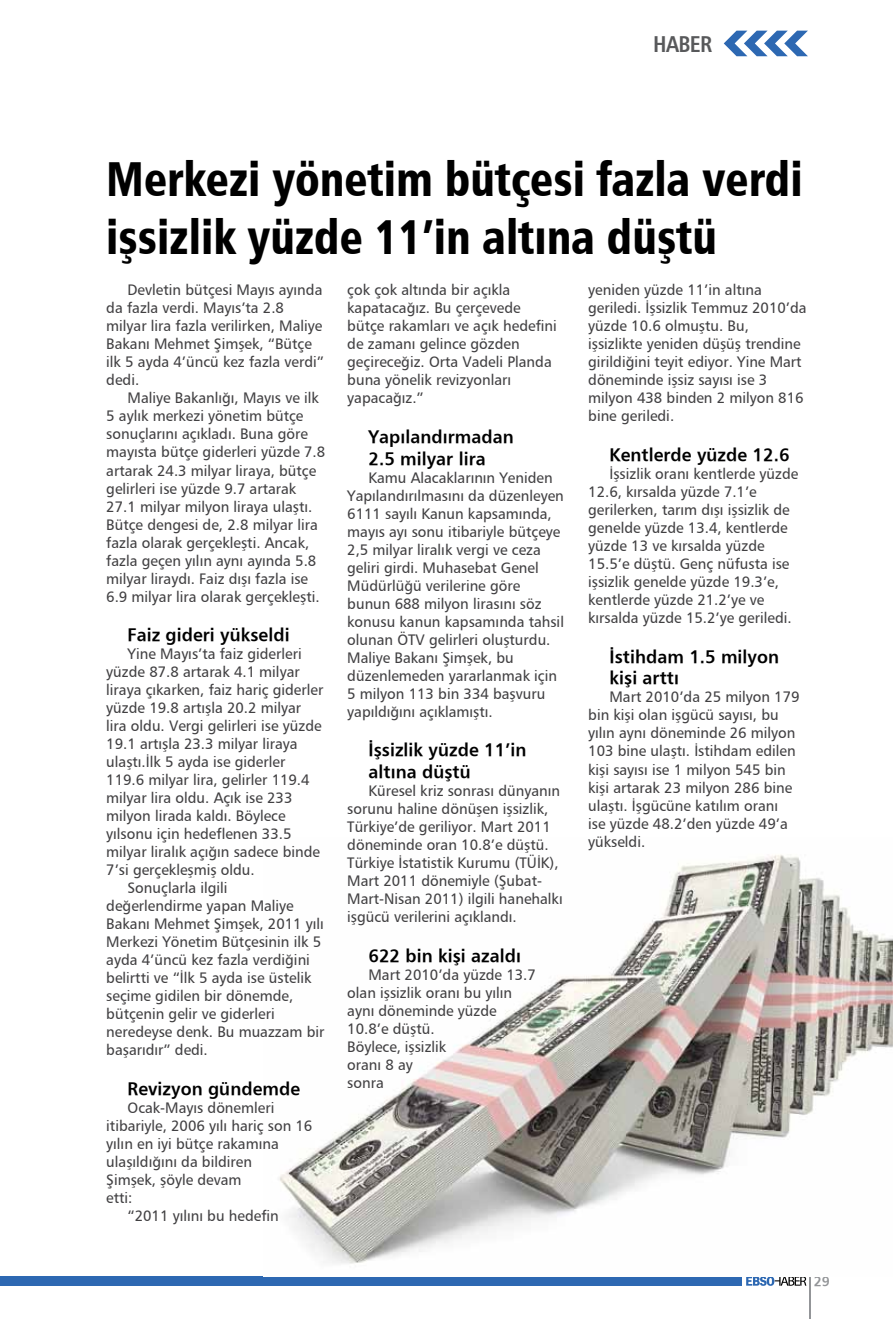
<style>
.page{position:relative;width:893px;height:1319px;background:#fff}
.page>*{position:absolute;margin:0;border:0;box-sizing:border-box;transform-origin:0 0}
.t1{font:900 condensed 48px/57.6px "Frutiger";color:#000;scale:.94 1}
.t2{font:700 condensed 22.5px "Frutiger";letter-spacing:-.03em;color:#58595b}
.t3{font:700 18px/21.6px "Frutiger";letter-spacing:.005em;color:#000}
.t4{font:15px/18px "Frutiger Roman";color:#414042}
.t5{font:700 13.5px "Frutiger";color:#939598}
</style>
<div class="page">
<svg style="left:746px;top:1277px;width:60px;height:8px"></svg>
<div style="left:0;top:1276px;width:742px;height:9px;background:#2d68b2"></div>
<hr style="left:809px;top:1276px;width:2px;height:42px;background:#939598">
<svg style="left:724px;top:31px;width:84px;height:25px"></svg>
<img style="left:279px;top:855px;width:614px;height:409px">
<h2 class="t2" style="left:653px;top:30px;width:60px">HABER</h2>
<h1 class="t1" style="left:106px;top:150px;width:742px">Merkezi yönetim bütçesi fazla verdi işsizlik yüzde 11’in altına düştü</h1>
<p class="t4" style="left:106px;top:281px;width:219px;text-indent:21px">Devletin bütçesi Mayıs ayında da fazla verdi. Mayıs’ta 2.8 milyar lira fazla verilirken, Maliye<br>Bakanı Mehmet Şimşek, “Bütçe ilk 5 ayda 4’üncü kez fazla verdi” dedi.</p>
<p class="t4" style="left:106px;top:389px;width:220px;text-indent:21px">Maliye Bakanlığı, Mayıs ve ilk 5 aylık merkezi yönetim bütçe sonuçlarını açıkladı. Buna göre mayısta bütçe giderleri yüzde 7.8 artarak 24.3 milyar liraya, bütçe gelirleri ise yüzde 9.7 artarak 27.1 milyar milyon liraya ulaştı.<br>Bütçe dengesi de, 2.8 milyar lira fazla olarak gerçekleşti. Ancak, fazla geçen yılın aynı ayında 5.8 milyar liraydı. Faiz dışı fazla ise 6.9 milyar lira olarak gerçekleşti.</p>
<p class="t3" style="left:128px;top:623px;width:164px">Faiz gideri yükseldi</p>
<p class="t4" style="left:128px;top:644px;width:176px">Yine Mayıs’ta faiz giderleri</p>
<p class="t4" style="left:106px;top:662px;width:195px">yüzde 87.8 artarak 4.1 milyar</p>
<p class="t4" style="left:106px;top:680px;width:219px">liraya çıkarken, faiz hariç giderler</p>
<p class="t4" style="left:106px;top:698px;width:196px">yüzde 19.8 artışla 20.2 milyar</p>
<p class="t4" style="left:106px;top:716px;width:217px">lira oldu. Vergi gelirleri ise yüzde</p>
<p class="t4" style="left:106px;top:734px;width:193px">19.1 artışla 23.3 milyar liraya</p>
<p class="t4" style="left:106px;top:752px;width:181px">ulaştı.İlk 5 ayda ise giderler</p>
<p class="t4" style="left:106px;top:770px;width:205px">119.6 milyar lira, gelirler 119.4</p>
<p class="t4" style="left:106px;top:788px;width:188px">milyar lira oldu. Açık ise 233</p>
<p class="t4" style="left:106px;top:806px;width:181px">milyon lirada kaldı. Böylece</p>
<p class="t4" style="left:106px;top:824px;width:187px">yılsonu için hedeflenen 33.5</p>
<p class="t4" style="left:106px;top:842px;width:215px">milyar liralık açığın sadece binde</p>
<p class="t4" style="left:106px;top:860px;width:150px">7’si gerçekleşmiş oldu.</p>
<p class="t4" style="left:128px;top:878px;width:101px">Sonuçlarla ilgili</p>
<p class="t4" style="left:106px;top:896px;width:189px">değerlendirme yapan Maliye</p>
<p class="t4" style="left:106px;top:914px;width:219px">Bakanı Mehmet Şimşek, 2011 yılı</p>
<p class="t4" style="left:106px;top:932px;width:216px">Merkezi Yönetim Bütçesinin ilk 5</p>
<p class="t4" style="left:106px;top:950px;width:205px">ayda 4’üncü kez fazla verdiğini</p>
<p class="t4" style="left:106px;top:968px;width:207px">belirtti ve “İlk 5 ayda ise üstelik</p>
<p class="t4" style="left:106px;top:986px;width:188px">seçime gidilen bir dönemde,</p>
<p class="t4" style="left:106px;top:1004px;width:170px">bütçenin gelir ve giderleri</p>
<p class="t4" style="left:106px;top:1022px;width:220px">neredeyse denk. Bu muazzam bir</p>
<p class="t4" style="left:106px;top:1040px;width:103px">başarıdır” dedi.</p>
<p class="t3" style="left:128px;top:1077px;width:174px">Revizyon gündemde</p>
<p class="t4" style="left:128px;top:1098px;width:148px">Ocak-Mayıs dönemleri</p>
<p class="t4" style="left:106px;top:1116px;width:208px">itibariyle, 2006 yılı hariç son 16</p>
<p class="t4" style="left:106px;top:1134px;width:174px">yılın en iyi bütçe rakamına</p>
<p class="t4" style="left:106px;top:1152px;width:147px">ulaşıldığını da bildiren</p>
<p class="t4" style="left:106px;top:1170px;width:137px">Şimşek, şöyle devam</p>
<p class="t4" style="left:106px;top:1188px;width:28px">etti:</p>
<p class="t4" style="left:128px;top:1206px;width:153px">“2011 yılını bu hedefin</p>
<p class="t4" style="left:347px;top:281px;width:211px">çok çok altında bir açıkla kapatacağız. Bu çerçevede bütçe rakamları ve açık hedefini de zamanı gelince gözden geçireceğiz. Orta Vadeli Planda buna yönelik revizyonları yapacağız.”</p>
<p class="t3" style="left:369px;top:425px;width:147px">Yapılandırmadan<br>2.5 milyar lira</p>
<p class="t4" style="left:347px;top:468px;width:218px;text-indent:21px">Kamu Alacaklarının Yeniden<br>Yapılandırılmasını da düzenleyen<br>6111 sayılı Kanun kapsamında, mayıs ayı sonu itibariyle bütçeye<br>2,5 milyar liralık vergi ve ceza geliri girdi. Muhasebat Genel<br>Müdürlüğü verilerine göre bunun 688 milyon lirasını söz konusu kanun kapsamında tahsil olunan ÖTV gelirleri oluşturdu.<br>Maliye Bakanı Şimşek, bu düzenlemeden yararlanmak için<br>5 milyon 113 bin 334 başvuru yapıldığını açıklamıştı.</p>
<p class="t3" style="left:369px;top:739px;width:160px">İşsizlik yüzde 11’in altına düştü</p>
<p class="t4" style="left:347px;top:781px;width:217px;text-indent:21px">Küresel kriz sonrası dünyanın sorunu haline dönüşen işsizlik,<br>Türkiye’de geriliyor. Mart 2011 döneminde oran 10.8’e düştü.<br>Türkiye İstatistik Kurumu (TÜİK),<br>Mart 2011 dönemiyle (Şubat-<br>Mart-Nisan 2011) ilgili hanehalkı işgücü verilerini açıklandı.</p>
<p class="t3" style="left:369px;top:944px;width:154px">622 bin kişi azaldı</p>
<p class="t4" style="left:347px;top:965px;width:190px;text-indent:21px">Mart 2010’da yüzde 13.7 olan işsizlik oranı bu yılın aynı döneminde yüzde<br>10.8’e düştü.<br>Böylece, işsizlik<br>oranı 8 ay<br>sonra</p>
<p class="t4" style="left:588px;top:281px;width:220px">yeniden yüzde 11’in altına geriledi. İşsizlik Temmuz 2010’da yüzde 10.6 olmuştu. Bu, işsizlikte yeniden düşüş trendine girildiğini teyit ediyor. Yine Mart döneminde işsiz sayısı ise 3 milyon 438 binden 2 milyon 816 bine geriledi.</p>
<p class="t3" style="left:609px;top:443px;width:181px">Kentlerde yüzde 12.6</p>
<p class="t4" style="left:588px;top:464px;width:212px;text-indent:21px">İşsizlik oranı kentlerde yüzde<br>12.6, kırsalda yüzde 7.1’e gerilerken, tarım dışı işsizlik de genelde yüzde 13.4, kentlerde yüzde 13 ve kırsalda yüzde<br>15.5’e düştü. Genç nüfusta ise işsizlik genelde yüzde 19.3’e, kentlerde yüzde 21.2’ye ve kırsalda yüzde 15.2’ye geriledi.</p>
<p class="t3" style="left:609px;top:645px;width:171px">İstihdam 1.5 milyon kişi arttı</p>
<p class="t4" style="left:588px;top:687px;width:213px;text-indent:21px">Mart 2010’da 25 milyon 179 bin kişi olan işgücü sayısı, bu yılın aynı döneminde 26 milyon<br>103 bine ulaştı. İstihdam edilen kişi sayısı ise 1 milyon 545 bin kişi artarak 23 milyon 286 bine ulaştı. İşgücüne katılım oranı<br>ise yüzde 48.2’den yüzde 49’a yükseldi.</p>
<p class="t5" style="left:814px;top:1272px;width:18px">29</p>
</div>
